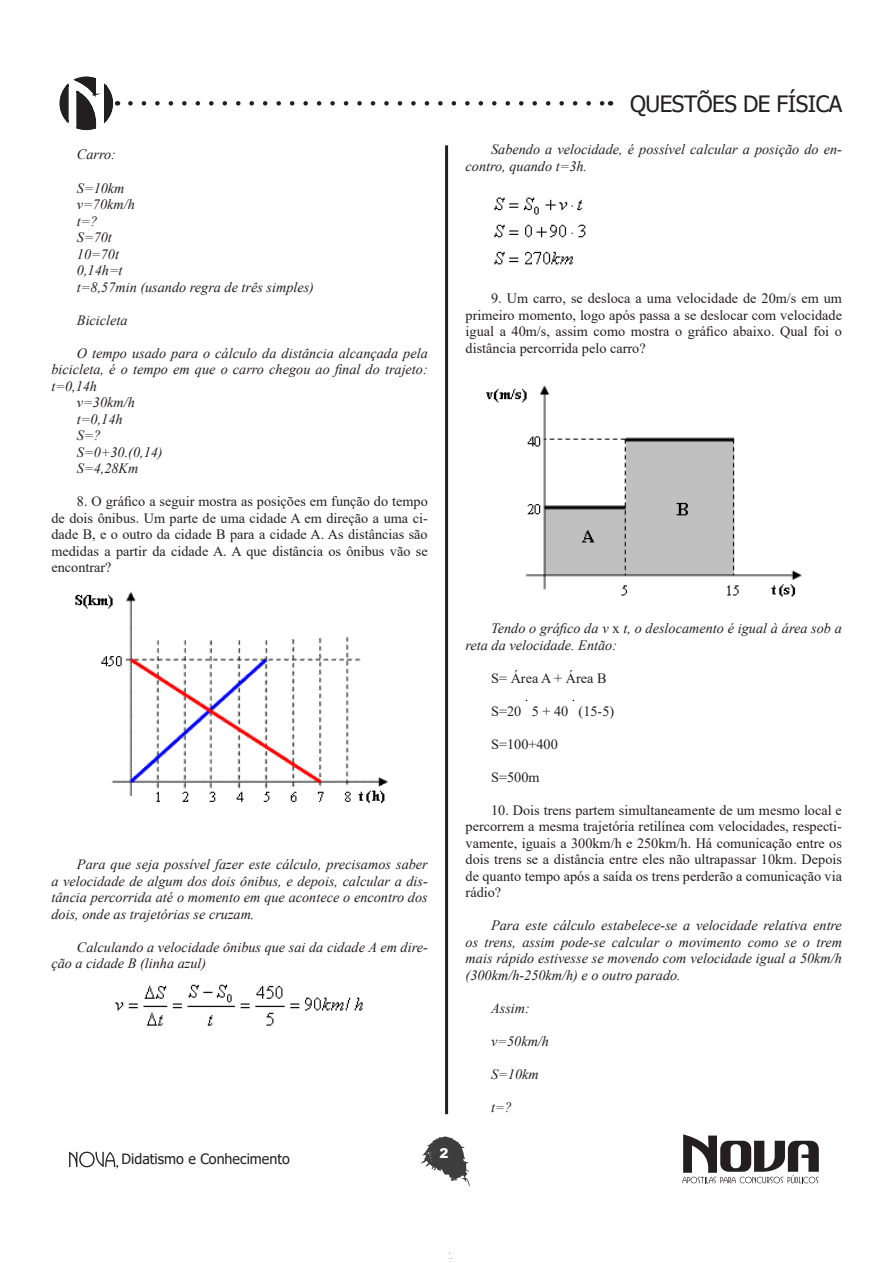
<style>
.page{position:relative;width:893px;height:1263px;background:#fff}
.page>*{position:absolute;margin:0;border:0;box-sizing:border-box;transform-origin:0 0}
.t1{font:22.5px "Tahoma";letter-spacing:-.02em;color:#231f20}
.t2{font:italic 14.25px/16.5px "Times New Roman";color:#231f20;text-align:justify}
.t3{font:14.25px/16.5px "Times New Roman";color:#231f20;text-align:justify}
.t4{font:14.25px "Tahoma";color:#231f20}
.t5{font:900 13.5px "Arial";color:#fff}
.s1{font-style:normal}
</style>
<div class="page">
<svg style="left:682px;top:1134px;width:137px;height:49px"></svg>
<svg style="left:69px;top:1152px;width:49px;height:16px"></svg>
<svg style="left:130px;top:101px;width:473px;height:5px"></svg>
<svg style="left:59px;top:76px;width:59px;height:55px"></svg>
<hr style="left:445px;top:145px;width:3px;height:969px;background:#231f20">
<svg style="left:421px;top:1136px;width:49px;height:51px"></svg>
<img style="left:75px;top:591px;width:313px;height:213px">
<img style="left:115px;top:984px;width:248px;height:42px">
<img style="left:494px;top:197px;width:92px;height:68px">
<img style="left:486px;top:385px;width:316px;height:212px">
<p class="t2" style="left:77px;top:146px;width:41px">Carro:</p>
<p class="t2" style="left:77px;top:179px;width:49px">S=10km</p>
<p class="t2" style="left:77px;top:196px;width:59px">v=70km/h</p>
<p class="t2" style="left:77px;top:212px;width:22px">t=?</p>
<p class="t2" style="left:77px;top:229px;width:36px">S=70t</p>
<p class="t2" style="left:77px;top:245px;width:44px">10=70t</p>
<p class="t2" style="left:77px;top:262px;width:47px">0,14h=t</p>
<p class="t2" style="left:77px;top:278px;width:239px">t=8,57min (usando regra de três simples)</p>
<p class="t2" style="left:77px;top:311px;width:52px">Bicicleta</p>
<p class="t2" style="left:51px;top:344px;width:378px;text-indent:26px">O tempo usado para o cálculo da distância alcançada pela bicicleta, é o tempo em que o carro chegou ao final do trajeto: t=0,14h</p>
<p class="t2" style="left:77px;top:394px;width:59px">v=30km/h</p>
<p class="t2" style="left:77px;top:410px;width:47px">t=0,14h</p>
<p class="t2" style="left:77px;top:427px;width:25px">S=?</p>
<p class="t2" style="left:77px;top:443px;width:87px">S=0+30.(0,14)</p>
<p class="t2" style="left:77px;top:460px;width:63px">S=4,28Km</p>
<p class="t3" style="left:51px;top:493px;width:378px;text-indent:26px">8. O gráfico a seguir mostra as posições em função do tempo de dois ônibus. Um parte de uma cidade A em direção a uma ci&shy;dade B, e o outro da cidade B para a cidade A. As distâncias são medidas a partir da cidade A. A que distância os ônibus vão se encontrar?</p>
<h1 class="t1" style="left:630px;top:88px;width:214px">QUESTÕES DE FÍSICA</h1>
<p class="t2" style="left:466px;top:141px;width:378px;text-indent:26px">Sabendo a velocidade, é possível calcular a posição do en&shy;contro, quando t=3h.</p>
<p class="t3" style="left:466px;top:289px;width:378px;text-indent:26px">9. Um carro, se desloca a uma velocidade de 20m/s em um primeiro momento, logo após passa a se deslocar com velocidade igual a 40m/s, assim como mostra o gráfico abaixo. Qual foi o distância percorrida pelo carro?</p>
<p class="t2" style="left:51px;top:856px;width:378px;text-indent:26px">Para que seja possível fazer este cálculo, precisamos saber a velocidade de algum dos dois ônibus, e depois, calcular a dis&shy;tância percorrida até o momento em que acontece o encontro dos dois, onde as trajetórias se cruzam.</p>
<p class="t2" style="left:51px;top:938px;width:378px;text-indent:26px">Calculando a velocidade ônibus que sai da cidade A em dire&shy;ção a cidade B (linha azul)</p>
<p class="t4" style="left:122px;top:1149px;width:170px">Didatismo e Conhecimento</p>
<p class="t5" style="left:439px;top:1143px;width:11px">2</p>
<p class="t2" style="left:466px;top:620px;width:378px;text-indent:26px">Tendo o gráfico da v <span class="s1">x</span> t, o deslocamento é igual à área sob a reta da velocidade. Então:</p>
<p class="t3" style="left:491px;top:669px;width:117px">S= Área A + Área B</p>
<p class="t3" style="left:491px;top:702px;width:125px">S=20 5 + 40 (15-5)</p>
<p class="t3" style="left:491px;top:735px;width:68px">S=100+400</p>
<p class="t3" style="left:491px;top:768px;width:50px">S=500m</p>
<p class="t3" style="left:466px;top:801px;width:378px;text-indent:26px">10. Dois trens partem simultaneamente de um mesmo local e percorrem a mesma trajetória retilínea com velocidades, respecti&shy;vamente, iguais a 300km/h e 250km/h. Há comunicação entre os dois trens se a distância entre eles não ultrapassar 10km. Depois de quanto tempo após a saída os trens perderão a comunicação via rádio?</p>
<p class="t2" style="left:466px;top:917px;width:378px;text-indent:26px">Para este cálculo estabelece-se a velocidade relativa entre os trens, assim pode-se calcular o movimento como se o trem mais rápido estivesse se movendo com velocidade igual a 50km/h (300km/h-250km/h) e o outro parado.</p>
<p class="t2" style="left:491px;top:999px;width:40px">Assim:</p>
<p class="t2" style="left:491px;top:1032px;width:59px">v=50km/h</p>
<p class="t2" style="left:491px;top:1065px;width:49px">S=10km</p>
<p class="t2" style="left:491px;top:1098px;width:22px">t=?</p>
</div>
